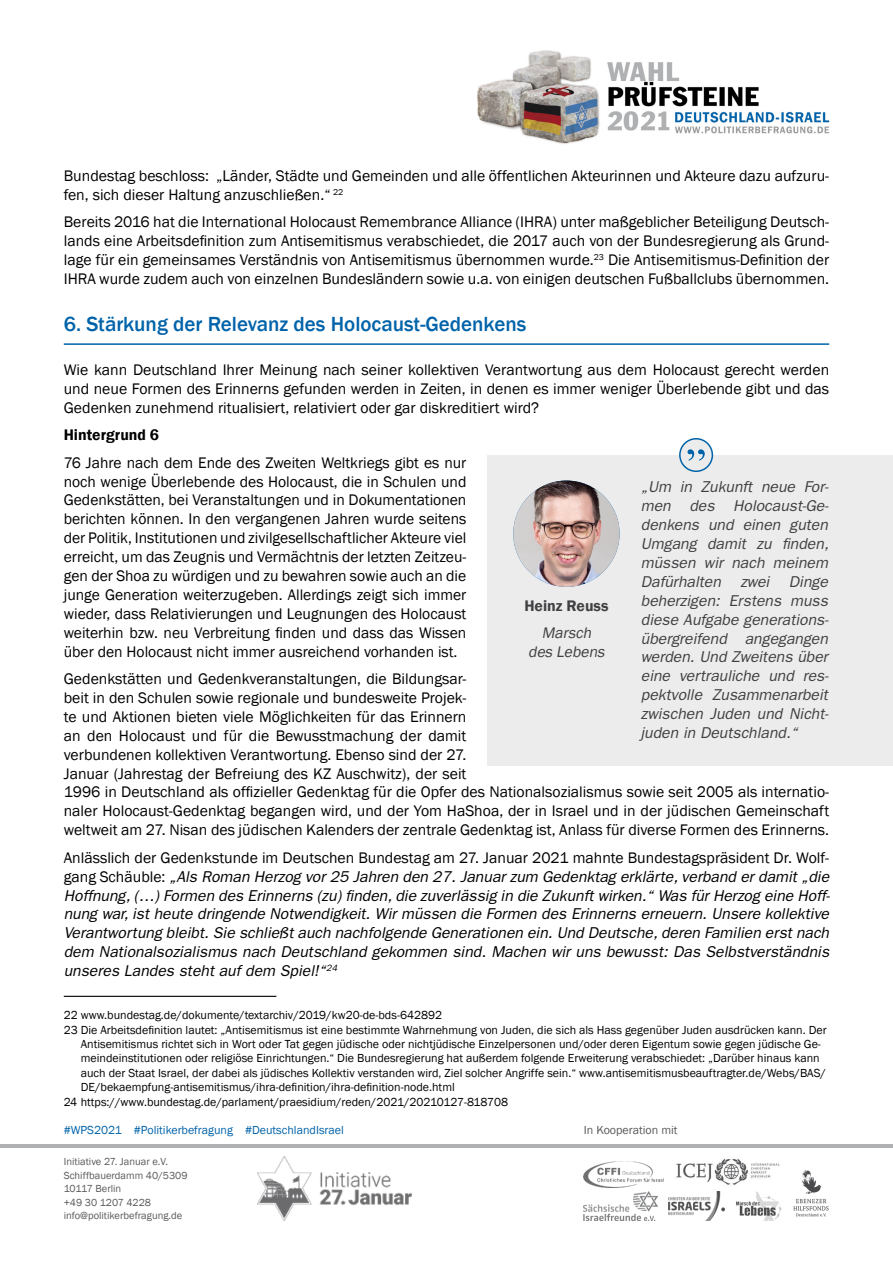
<style>
.page{position:relative;width:893px;height:1263px;background:#fff}
.page>*{position:absolute;margin:0;border:0;box-sizing:border-box;transform-origin:0 0}
.t1{font:500 21px "Franklin Gothic";color:#0063a9}
.t2{font:15.75px/18.9px "Franklin Gothic";color:#000;text-align:justify}
.t3{font:italic 15.75px/18.9px "Franklin Gothic";color:#000;text-align:justify}
.t4{font:italic 15.75px/18.9px "Franklin Gothic";color:#404042;text-align:justify}
.t5{font:italic 15.75px/18.9px "Franklin Gothic";color:#404042;text-align:center}
.t6{font:600 15.75px "Franklin Gothic";color:#000}
.t7{font:600 15.75px "Franklin Gothic";color:#404042}
.t8{font:12px "Franklin Gothic";color:#000}
.t9{font:12px "Franklin Gothic";color:#0063a9}
.t10{font:12px "Franklin Gothic";color:#58595b}
.t11{font:10.5px/13.5px "Franklin Gothic";color:#58595b}
.s1{font-style:normal}
</style>
<div class="page">
<img style="left:477px;top:50px;width:353px;height:94px">
<img style="left:584px;top:1161px;width:79px;height:26px">
<img style="left:668px;top:1191px;width:56px;height:29px">
<img style="left:793px;top:1170px;width:36px;height:47px">
<img style="left:258px;top:1157px;width:153px;height:63px">
<img style="left:676px;top:1158px;width:104px;height:27px">
<img style="left:736px;top:1191px;width:46px;height:29px">
<img style="left:584px;top:1191px;width:73px;height:29px">
<hr style="left:0;top:1144px;width:893px;height:3px;background:#b0b1b3">
<hr style="left:64px;top:343px;width:765px;height:2px;background:#0063a9">
<hr style="left:64px;top:996px;width:212px;height:1px;background:#000">
<div style="left:488px;top:455px;width:405px;height:310px;background:#ececed"></div>
<img style="left:513px;top:480px;width:107px;height:107px;border-radius:53px">
<div style="left:680px;top:439px;width:32px;height:32px;background:#ececed;border-radius:50%"></div>
<div style="left:679px;top:438px;width:34px;height:34px;border:2px solid #0063a9;border-radius:50%"></div>
<svg style="left:687px;top:449px;width:18px;height:12px"></svg>
<p class="t2" style="left:64px;top:167px;width:767px">Bundestag beschloss: „Länder, Städte und Gemeinden und alle öffentlichen Akteurinnen und Akteure dazu aufzuru&shy;fen, sich dieser Haltung anzuschließen.“ <sup>22</sup></p>
<p class="t2" style="left:64px;top:213px;width:767px">Bereits 2016 hat die International Holocaust Remembrance Alliance (IHRA) unter maßgeblicher Beteiligung Deutsch&shy;lands eine Arbeitsdefinition zum Antisemitismus verabschiedet, die 2017 auch von der Bundesregierung als Grund&shy;lage für ein gemeinsames Verständnis von Antisemitismus übernommen wurde.<sup>23</sup> Die Antisemitismus-Definition der IHRA wurde zudem auch von einzelnen Bundesländern sowie u.a. von einigen deutschen Fußballclubs übernommen.</p>
<h1 class="t1" style="left:64px;top:311px;width:464px">6. Stärkung der Relevanz des Holocaust-Gedenkens</h1>
<p class="t2" style="left:64px;top:361px;width:767px">Wie kann Deutschland Ihrer Meinung nach seiner kollektiven Verantwortung aus dem Holocaust gerecht werden und neue Formen des Erinnerns gefunden werden in Zeiten, in denen es immer weniger Überlebende gibt und das Gedenken zunehmend ritualisiert, relativiert oder gar diskreditiert wird?</p>
<p class="t6" style="left:64px;top:425px;width:97px">Hintergrund 6</p>
<p class="t2" style="left:64px;top:453px;width:404px">76 Jahre nach dem Ende des Zweiten Weltkriegs gibt es nur noch wenige Überlebende des Holocaust, die in Schulen und Gedenkstätten, bei Veranstaltungen und in Dokumentationen berichten können. In den vergangenen Jahren wurde seitens der Politik, Institutionen und zivilgesellschaftlicher Akteure viel erreicht, um das Zeugnis und Vermächtnis der letzten Zeitzeu&shy;gen der Shoa zu würdigen und zu bewahren sowie auch an die junge Generation weiterzugeben. Allerdings zeigt sich immer wieder, dass Relativierungen und Leugnungen des Holocaust weiterhin bzw. neu Verbreitung finden und dass das Wissen über den Holocaust nicht immer ausreichend vorhanden ist.</p>
<p class="t2" style="left:64px;top:670px;width:767px;text-align:left">Gedenkstätten und Gedenkveranstaltungen, die Bildungsar-<br>beit in den Schulen sowie regionale und bundesweite Projek-<br>te und Aktionen bieten viele Möglichkeiten für das Erinnern<br>an den Holocaust und für die Bewusstmachung der damit<br>verbundenen kollektiven Verantwortung. Ebenso sind der 27.<br>Januar (Jahrestag der Befreiung des KZ Auschwitz), der seit<br>1996 in Deutschland als offizieller Gedenktag für die Opfer des Nationalsozialismus sowie seit 2005 als internatio&shy;naler Holocaust-Gedenktag begangen wird, und der Yom HaShoa, der in Israel und in der jüdischen Gemeinschaft weltweit am 27. Nisan des jüdischen Kalenders der zentrale Gedenktag ist, Anlass für diverse Formen des Erinnerns.</p>
<p class="t3" style="left:64px;top:848px;width:768px"><span class="s1">Anlässlich der Gedenkstunde im Deutschen Bundestag am 27. Januar 2021 mahnte Bundestagspräsident Dr. Wolf&shy;gang Schäuble:</span> „Als Roman Herzog vor 25 Jahren den 27. Januar zum Gedenktag erklärte, verband er damit „die Hoffnung, (…) Formen des Erinnerns (zu) finden, die zuverlässig in die Zukunft wirken.“ Was für Herzog eine Hoff&shy;nung war, ist heute dringende Notwendigkeit. Wir müssen die Formen des Erinnerns erneuern. Unsere kollektive Verantwortung bleibt. Sie schließt auch nachfolgende Generationen ein. Und Deutsche, deren Familien erst nach dem Nationalsozialismus nach Deutschland gekommen sind. Machen wir uns bewusst: Das Selbstverständnis unseres Landes steht auf dem Spiel!“<sup>24</sup></p>
<p class="t8" style="left:64px;top:1008px;width:380px">22 www.bundestag.de/dokumente/textarchiv/2019/kw20-de-bds-642892</p>
<p class="t8" style="left:64px;top:1022px;width:764px">23 Die Arbeitsdefinition lautet: „Antisemitismus ist eine bestimmte Wahrnehmung von Juden, die sich als Hass gegenüber Juden ausdrücken kann. Der</p>
<p class="t8" style="left:81px;top:1036px;width:742px">Antisemitismus richtet sich in Wort oder Tat gegen jüdische oder nichtjüdische Einzelpersonen und/oder deren Eigentum sowie gegen jüdische Ge-</p>
<p class="t8" style="left:81px;top:1051px;width:740px">meindeinstitutionen oder religiöse Einrichtungen.“ Die Bundesregierung hat außerdem folgende Erweiterung verabschiedet: „Darüber hinaus kann</p>
<p class="t8" style="left:81px;top:1065px;width:747px">auch der Staat Israel, der dabei als jüdisches Kollektiv verstanden wird, Ziel solcher Angriffe sein.“ www.antisemitismusbeauftragter.de/Webs/BAS/</p>
<p class="t8" style="left:81px;top:1080px;width:376px">DE/bekaempfung-antisemitismus/ihra-definition/ihra-definition-node.html</p>
<p class="t8" style="left:64px;top:1094px;width:446px">24 https://www.bundestag.de/parlament/praesidium/reden/2021/20210127-818708</p>
<p class="t4" style="left:641px;top:478px;width:189px">„Um in Zukunft neue For&shy;men des Holocaust-Ge&shy;denkens und einen guten Umgang damit zu finden, müssen wir nach meinem Dafürhalten zwei Dinge beherzigen: Erstens muss diese Aufgabe generations&shy;übergreifend angegangen werden. Und Zweitens über eine vertrauliche und res&shy;pektvolle Zusammenarbeit zwischen Juden und Nicht&shy;juden in Deutschland.“</p>
<p class="t7" style="left:524px;top:596px;width:86px">Heinz Reuss</p>
<p class="t5" style="left:528px;top:624px;width:81px">Marsch des Lebens</p>
<p class="t9" style="left:64px;top:1123px;width:282px">#WPS2021 #Politikerbefragung #DeutschlandIsrael</p>
<p class="t10" style="left:584px;top:1123px;width:95px">In Kooperation mit</p>
<p class="t11" style="left:64px;top:1155px;width:125px">Initiative 27. Januar e.V.<br>Schiffbauerdamm 40/5309<br>10117 Berlin<br>+49 30 1207 4228 info@politikerbefragung.de</p>
</div>
